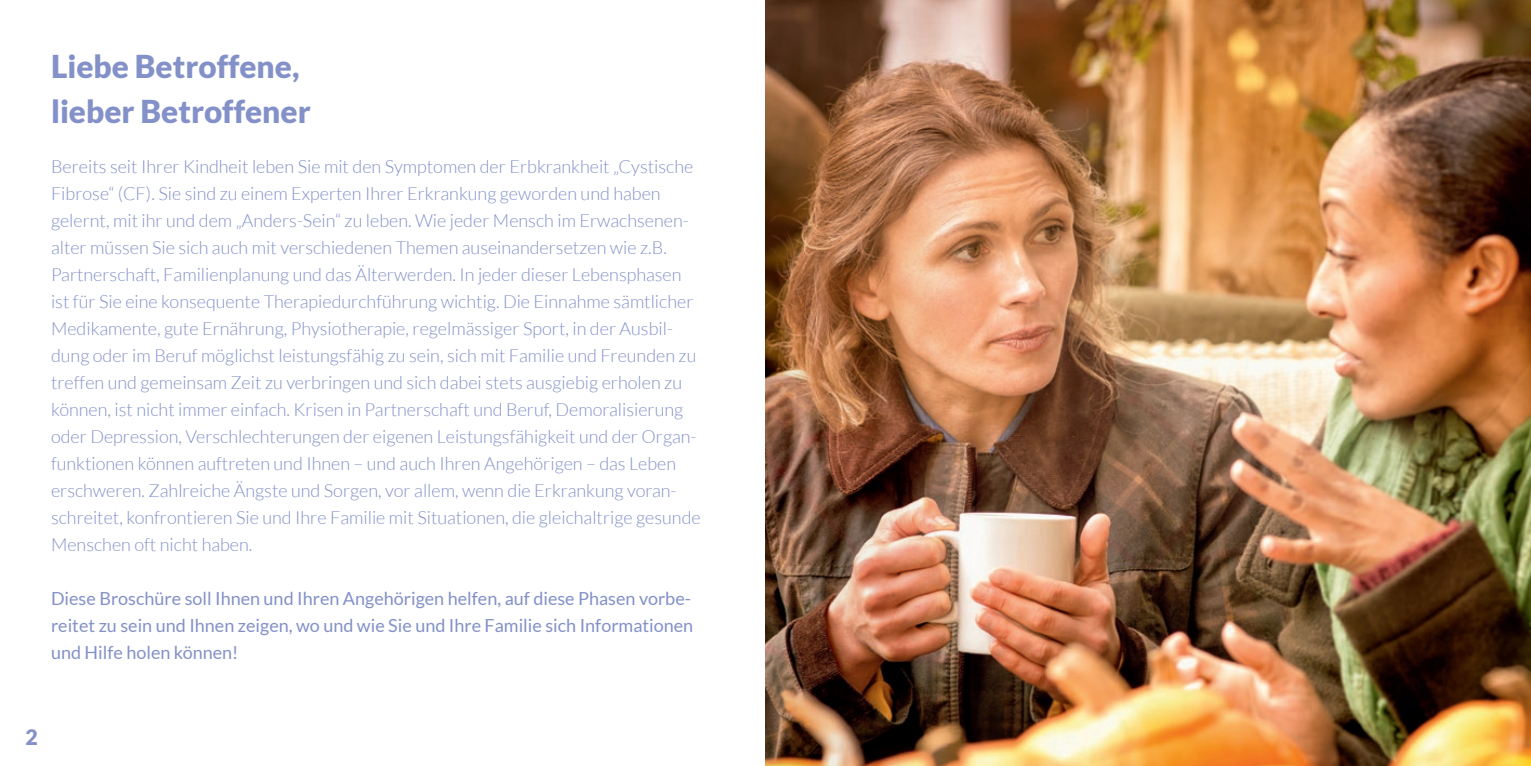
<style>
.page{position:relative;width:1531px;height:766px;background:#fff}
.page>*{position:absolute;margin:0;border:0;box-sizing:border-box;transform-origin:0 0}
.t1{font:900 31.5px/45px "Lato";color:#8391c8}
.t2{font:900 21.3px "Lato";color:#8391c8}
.t3{font:300 18px/27px "Lato";color:#8391c8}
.t4{font:18px/27px "Lato";color:#8391c8}
</style>
<div class="page">
<img style="left:1020px;top:0;width:511px;height:765px">
<img style="left:765px;top:0;width:255px;height:765px">
<h1 class="t1" style="left:51px;top:43px;width:261px">Liebe Betroffene, lieber Betroffener</h1>
<p class="t3" style="left:51px;top:153px;width:651px">Bereits seit Ihrer Kindheit leben Sie mit den Symptomen der Erbkrankheit „Cystische Fibrose“ (CF). Sie sind zu einem Experten Ihrer Erkrankung geworden und haben gelernt, mit ihr und dem „Anders-Sein“ zu leben. Wie jeder Mensch im Erwachsenen&shy;alter müssen Sie sich auch mit verschiedenen Themen auseinandersetzen wie z.B.<br>Partnerschaft, Familienplanung und das Älterwerden. In jeder dieser Lebensphasen ist für Sie eine konsequente Therapiedurchführung wichtig. Die Einnahme sämtlicher Medikamente, gute Ernährung, Physiotherapie, regelmässiger Sport, in der Ausbil&shy;dung oder im Beruf möglichst leistungsfähig zu sein, sich mit Familie und Freunden zu treffen und gemeinsam Zeit zu verbringen und sich dabei stets ausgiebig erholen zu können, ist nicht immer einfach. Krisen in Partnerschaft und Beruf, Demoralisierung oder Depression, Verschlechterungen der eigenen Leistungsfähigkeit und der Organ&shy;funktionen können auftreten und Ihnen – und auch Ihren Angehörigen – das Leben erschweren. Zahlreiche Ängste und Sorgen, vor allem, wenn die Erkrankung voran&shy;schreitet, konfrontieren Sie und Ihre Familie mit Situationen, die gleichaltrige gesunde Menschen oft nicht haben.</p>
<p class="t4" style="left:51px;top:584px;width:644px">Diese Broschüre soll Ihnen und Ihren Angehörigen helfen, auf diese Phasen vorbe&shy;reitet zu sein und Ihnen zeigen, wo und wie Sie und Ihre Familie sich Informationen und Hilfe holen können!</p>
<p class="t2" style="left:26px;top:724px;width:14px">2</p>
</div>
